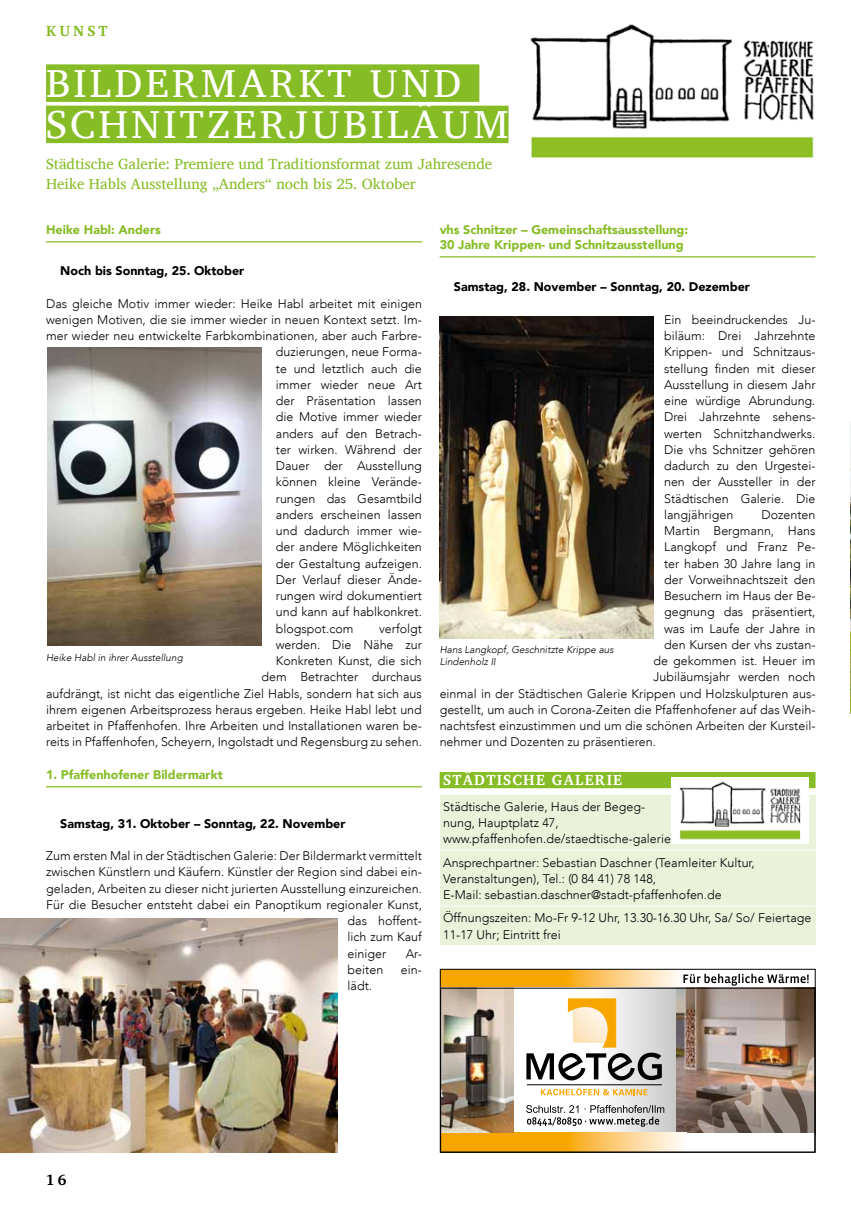
<style>
.page{position:relative;width:851px;height:1205px;background:#fff}
.page>*{position:absolute;margin:0;border:0;box-sizing:border-box;transform-origin:0 0}
.t1{font:40px/41.2px "Charis SIL";letter-spacing:.08em;color:#fff}
.t2{font:15px/20px "Charis SIL";color:#86bc25}
.t3{font:700 15px "Charis SIL";letter-spacing:.08em;color:#fff}
.t4{font:700 15px "Charis SIL";color:#86bc25}
.t5{font:700 15px "Charis SIL";color:#000}
.t6{font:300 12.5px/16.2px "Avenir LT";color:#000}
.t7{font:900 12.5px/15px "Avenir LT";color:#86bc25}
.t8{font:900 12.5px "Avenir LT";color:#000}
.t9{font:italic 300 10px/12.5px "Avenir LT";color:#000}
</style>
<div class="page">
<img style="left:530px;top:24px;width:284px;height:134px">
<div style="left:46px;top:64px;width:433px;height:38px;background:#86bc25"></div>
<div style="left:46px;top:106px;width:462px;height:37px;background:#86bc25"></div>
<div style="left:439px;top:772px;width:376px;height:16px;background:#86bc25"></div>
<div style="left:439px;top:795px;width:376px;height:150px;background:#eaf2da"></div>
<hr style="left:439px;top:849px;width:376px;height:1px;background:#fff">
<hr style="left:439px;top:905px;width:376px;height:1px;background:#fff">
<img style="left:671px;top:777px;width:137px;height:66px">
<hr style="left:46px;top:241px;width:376px;height:1px;background:#86bc25">
<hr style="left:46px;top:786px;width:376px;height:1px;background:#86bc25">
<img style="left:47px;top:347px;width:214px;height:298px">
<img style="left:0;top:919px;width:337px;height:233px">
<img style="left:439px;top:317px;width:214px;height:321px">
<hr style="left:439px;top:256px;width:376px;height:1px;background:#86bc25">
<svg style="left:442px;top:971px;width:241px;height:17px;background:#f4b948"></svg>
<svg style="left:683px;top:973px;width:130px;height:15px"></svg>
<img style="left:675px;top:990px;width:138px;height:143px">
<svg style="left:513px;top:990px;width:162px;height:143px"></svg>
<img style="left:697px;top:1057px;width:116px;height:76px">
<svg style="left:526px;top:998px;width:135px;height:97px"></svg>
<svg style="left:442px;top:1133px;width:240px;height:17px;background:#f9ba40"></svg>
<svg style="left:526px;top:1105px;width:138px;height:22px"></svg>
<img style="left:442px;top:990px;width:71px;height:143px">
<div style="left:440px;top:969px;width:375px;height:183px;border:1px solid #000"></div>
<img style="left:850px;top:422px;width:1px;height:292px">
<p class="t4" style="left:46px;top:22px;width:63px">KUNS T</p>
<h1 class="t1" style="left:46px;top:62px;width:252px">Bildermarkt</h1>
<h1 class="t1" style="left:46px;top:62px;width:464px;text-indent:323px">und<br>Schnitzerjubiläum</h1>
<p class="t2" style="left:46px;top:154px;width:447px">Städtische Galerie: Premiere und Traditionsformat zum Jahresende<br>Heike Habls Ausstellung „Anders“ noch bis 25. Oktober</p>
<p class="t7" style="left:46px;top:222px;width:116px">Heike Habl: Anders</p>
<p class="t8" style="left:60px;top:263px;width:185px">Noch bis Sonntag, 25. Oktober</p>
<p class="t6" style="left:46px;top:295px;width:377px">Das gleiche Motiv immer wieder: Heike Habl arbeitet mit einigen</p>
<p class="t6" style="left:46px;top:311px;width:377px">wenigen Motiven, die sie immer wieder in neuen Kontext setzt. Im-</p>
<p class="t6" style="left:46px;top:328px;width:377px">mer wieder neu entwickelte Farbkombinationen, aber auch Farbre-</p>
<p class="t6" style="left:276px;top:344px;width:147px">duzierungen, neue Forma-</p>
<p class="t6" style="left:276px;top:360px;width:147px">te und letztlich auch die</p>
<p class="t6" style="left:276px;top:376px;width:148px">immer wieder neue Art</p>
<p class="t6" style="left:276px;top:393px;width:147px">der Präsentation lassen</p>
<p class="t6" style="left:276px;top:409px;width:148px">die Motive immer wieder</p>
<p class="t6" style="left:276px;top:425px;width:148px">anders auf den Betrach-</p>
<p class="t6" style="left:276px;top:441px;width:148px">ter wirken. Während der</p>
<p class="t6" style="left:276px;top:458px;width:148px">Dauer der Ausstellung</p>
<p class="t6" style="left:276px;top:474px;width:147px">können kleine Verände-</p>
<p class="t6" style="left:276px;top:490px;width:148px">rungen das Gesamtbild</p>
<p class="t6" style="left:276px;top:506px;width:147px">anders erscheinen lassen</p>
<p class="t6" style="left:276px;top:523px;width:148px">und dadurch immer wie-</p>
<p class="t6" style="left:276px;top:539px;width:147px">der andere Möglichkeiten</p>
<p class="t6" style="left:276px;top:555px;width:147px">der Gestaltung aufzeigen.</p>
<p class="t6" style="left:276px;top:571px;width:148px">Der Verlauf dieser Ände-</p>
<p class="t6" style="left:276px;top:588px;width:148px">rungen wird dokumentiert</p>
<p class="t6" style="left:276px;top:604px;width:147px">und kann auf hablkonkret.</p>
<p class="t6" style="left:276px;top:620px;width:79px">blogspot.com</p>
<p class="t6" style="left:46px;top:620px;width:377px;text-align:right">verfolgt<br>werden. Die Nähe zur<br>Konkreten Kunst, die sich<br>dem Betrachter durchaus<br>aufdrängt, ist nicht das eigentliche Ziel Habls, sondern hat sich aus ihrem eigenen Arbeitsprozess heraus ergeben. Heike Habl lebt und arbeitet in Pfaffenhofen. Ihre Arbeiten und Installationen waren be&shy;reits in Pfaffenhofen, Scheyern, Ingolstadt und Regensburg zu sehen.</p>
<p class="t7" style="left:46px;top:767px;width:178px">1. Pfaffenhofener Bildermarkt</p>
<p class="t8" style="left:60px;top:816px;width:287px">Samstag, 31. Oktober – Sonntag, 22. November</p>
<p class="t6" style="left:46px;top:848px;width:377px">Zum ersten Mal in der Städtischen Galerie: Der Bildermarkt vermittelt</p>
<p class="t6" style="left:46px;top:864px;width:377px">zwischen Künstlern und Käufern. Künstler der Region sind dabei ein-</p>
<p class="t6" style="left:46px;top:880px;width:377px">geladen, Arbeiten zu dieser nicht jurierten Ausstellung einzureichen.</p>
<p class="t6" style="left:46px;top:896px;width:377px">Für die Besucher entsteht dabei ein Panoptikum regionaler Kunst,</p>
<p class="t6" style="left:347px;top:913px;width:76px">das hoffent-</p>
<p class="t6" style="left:347px;top:929px;width:76px">lich zum Kauf</p>
<p class="t6" style="left:347px;top:945px;width:40px">einiger</p>
<p class="t6" style="left:405px;top:945px;width:18px">Ar-</p>
<p class="t6" style="left:347px;top:961px;width:37px">beiten</p>
<p class="t6" style="left:401px;top:961px;width:23px">ein-</p>
<p class="t6" style="left:347px;top:978px;width:26px">lädt.</p>
<p class="t9" style="left:46px;top:651px;width:138px">Heike Habl in ihrer Ausstellung</p>
<p class="t7" style="left:439px;top:222px;width:250px">vhs Schnitzer – Gemeinschaftsausstellung:<br>30 Jahre Krippen- und Schnitzausstellung</p>
<p class="t8" style="left:454px;top:279px;width:297px">Samstag, 28. November – Sonntag, 20. Dezember</p>
<p class="t6" style="left:664px;top:311px;width:153px;text-align:justify">Ein beeindruckendes Ju&shy;biläum: Drei Jahrzehnte Krippen- und Schnitzaus&shy;stellung finden mit dieser Ausstellung in diesem Jahr eine würdige Abrundung.<br>Drei Jahrzehnte sehens&shy;werten Schnitzhandwerks.<br>Die vhs Schnitzer gehören dadurch zu den Urgestei&shy;nen der Aussteller in der Städtischen Galerie. Die langjährigen</p>
<p class="t6" style="left:761px;top:506px;width:55px">Dozenten</p>
<p class="t6" style="left:664px;top:523px;width:153px">Martin Bergmann, Hans</p>
<p class="t6" style="left:664px;top:539px;width:153px">Langkopf und Franz Pe-</p>
<p class="t6" style="left:664px;top:555px;width:153px">ter haben 30 Jahre lang in</p>
<p class="t6" style="left:664px;top:571px;width:153px">der Vorweihnachtszeit den</p>
<p class="t6" style="left:664px;top:588px;width:153px">Besuchern im Haus der Be-</p>
<p class="t6" style="left:664px;top:604px;width:153px">gegnung das präsentiert,</p>
<p class="t6" style="left:664px;top:620px;width:153px">was im Laufe der Jahre in</p>
<p class="t6" style="left:664px;top:636px;width:153px">den Kursen der vhs zustan-</p>
<p class="t6" style="left:653px;top:653px;width:163px">de gekommen ist. Heuer im</p>
<p class="t6" style="left:653px;top:669px;width:163px">Jubiläumsjahr werden noch</p>
<p class="t6" style="left:439px;top:685px;width:377px">einmal in der Städtischen Galerie Krippen und Holzskulpturen aus-</p>
<p class="t6" style="left:439px;top:701px;width:377px">gestellt, um auch in Corona-Zeiten die Pfaffenhofener auf das Weih-</p>
<p class="t6" style="left:439px;top:718px;width:377px">nachtsfest einzustimmen und um die schönen Arbeiten der Kursteil-</p>
<p class="t6" style="left:439px;top:734px;width:218px">nehmer und Dozenten zu präsentieren.</p>
<p class="t9" style="left:439px;top:643px;width:175px">Hans Langkopf, Geschnitzte Krippe aus<br>Lindenholz II</p>
<p class="t3" style="left:443px;top:771px;width:81px">STÄDTISCHE</p>
<p class="t3" style="left:551px;top:771px;width:23px">GALERIE</p>
<p class="t6" style="left:443px;top:798px;width:229px">Städtische Galerie, Haus der Begeg&shy;nung, Hauptplatz 47, www.pfaffenhofen.de/staedtische-galerie</p>
<p class="t6" style="left:443px;top:854px;width:313px">Ansprechpartner: Sebastian Daschner (Teamleiter Kultur,<br>Veranstaltungen), Tel.: (0 84 41) 78 148,<br>E-Mail: sebastian.daschner@stadt-pfaffenhofen.de</p>
<p class="t6" style="left:443px;top:910px;width:369px">Öffnungszeiten: Mo-Fr 9-12 Uhr, 13.30-16.30 Uhr, Sa/ So/ Feiertage<br>11-17 Uhr; Eintritt frei</p>
<p class="t5" style="left:46px;top:1171px;width:22px">16</p>
</div>
